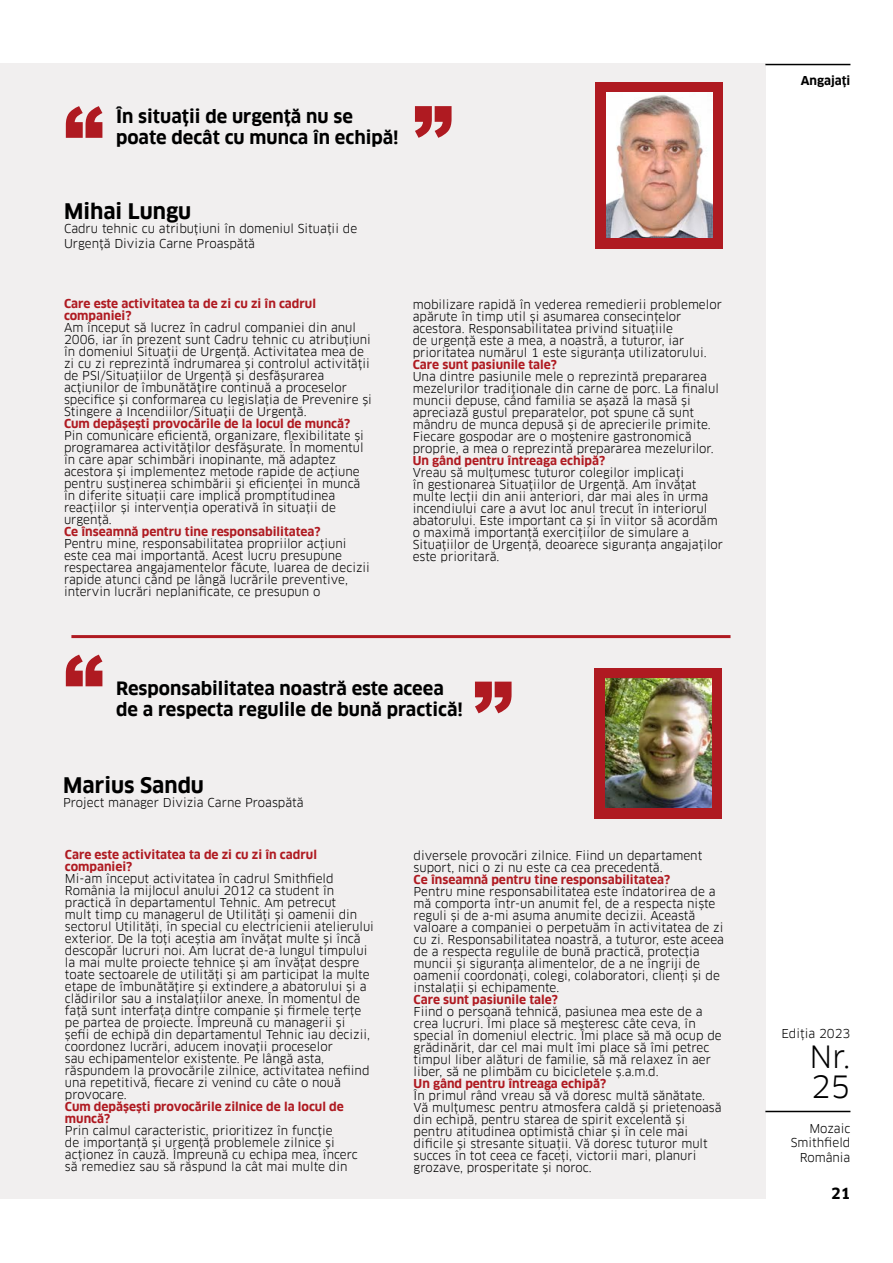
<style>
.page{position:relative;width:893px;height:1263px;background:#fff}
.page>*{position:absolute;margin:0;border:0;box-sizing:border-box;transform-origin:0 0}
.t1{font:30px/30px "Clan Pro";color:#000}
.t2{font:700 21px "Clan Pro";color:#000}
.t3{font:700 18px/21.6px "Clan Pro";color:#000}
.t4{font:700 15px "Clan Pro";color:#000}
.t5{font:12px/12px "Clan Pro";color:#000}
.t6{font:700 12px/12px "Clan Pro";color:#af1a21}
.t7{font:700 12px "Clan Pro";color:#000}
</style>
<div class="page">
<div style="left:0;top:63px;width:765px;height:1136px;background:#f1efef"></div>
<hr style="left:765px;top:64px;width:85px;height:1px;background:#000">
<hr style="left:765px;top:1111px;width:85px;height:1px;background:#000">
<div style="left:595px;top:669px;width:127px;height:150px;background:#af1a21"></div>
<img style="left:605px;top:679px;width:106px;height:129px">
<div style="left:596px;top:82px;width:127px;height:167px;background:#af1a21"></div>
<img style="left:606px;top:93px;width:106px;height:145px">
<svg style="left:66px;top:106px;width:36px;height:32px"></svg>
<svg style="left:66px;top:655px;width:36px;height:31px"></svg>
<svg style="left:415px;top:106px;width:37px;height:32px"></svg>
<svg style="left:475px;top:682px;width:37px;height:31px"></svg>
<hr style="left:71px;top:635px;width:659px;height:3px;background:#af1a21">
<h3 class="t3" style="left:116px;top:106px;width:284px">În situaţii de urgenţă nu se poate decât cu munca în echipă!</h3>
<h2 class="t2" style="left:64px;top:199px;width:129px">Mihai Lungu</h2>
<p class="t5" style="left:64px;top:222px;width:295px;line-height:14.4px">Cadru tehnic cu atribuțiuni în domeniul Situaţii de<br>Urgenţă Divizia Carne Proaspătă</p>
<p class="t6" style="left:64px;top:298px;width:254px">Care este activitatea ta de zi cu zi în cadrul companiei?</p>
<p class="t5" style="left:64px;top:321px;width:309px">Am început să lucrez în cadrul companiei din anul 2006, iar în prezent sunt Cadru tehnic cu atribuțiuni în domeniul Situaţii de Urgenţă. Activitatea mea de zi cu zi reprezintă îndrumarea şi controlul activităţii de PSI/Situațiilor de Urgență şi desfăşurarea acţiunilor de îmbunătățire continuă a proceselor specifice şi conformarea cu legislația de Prevenire şi Stingere a Incendiilor/Situaţii de Urgenţă.</p>
<p class="t6" style="left:64px;top:418px;width:288px">Cum depășești provocările de la locul de muncă?</p>
<p class="t5" style="left:64px;top:429px;width:301px">Pin comunicare eficientă, organizare, flexibilitate și programarea activităților desfășurate. În momentul în care apar schimbări inopinante, mă adaptez acestora și implementez metode rapide de acțiune pentru susținerea schimbării și eficienței în muncă în diferite situații care implică promptitudinea reacțiilor și intervenția operativă în situații de urgență.</p>
<p class="t6" style="left:64px;top:526px;width:258px">Ce înseamnă pentru tine responsabilitatea?</p>
<p class="t5" style="left:64px;top:537px;width:307px">Pentru mine, responsabilitatea propriilor acțiuni este cea mai importantă. Acest lucru presupune respectarea angajamentelor făcute, luarea de decizii rapide atunci când pe lângă lucrările preventive, intervin lucrări neplanificate, ce presupun o</p>
<p class="t5" style="left:413px;top:299px;width:311px">mobilizare rapidă în vederea remedierii problemelor apărute în timp util și asumarea consecințelor acestora. Responsabilitatea privind situațiile<br>de urgență este a mea, a noastră, a tuturor, iar prioritatea numărul 1 este siguranța utilizatorului.</p>
<p class="t6" style="left:413px;top:359px;width:146px">Care sunt pasiunile tale?</p>
<p class="t5" style="left:413px;top:371px;width:308px">Una dintre pasiunile mele o reprezintă prepararea mezelurilor tradiționale din carne de porc. La finalul muncii depuse, când familia se așază la masă și apreciază gustul preparatelor, pot spune că sunt mândru de munca depusă și de aprecierile primite.<br>Fiecare gospodar are o moștenire gastronomică proprie, a mea o reprezintă prepararea mezelurilor.</p>
<p class="t6" style="left:413px;top:455px;width:194px">Un gând pentru întreaga echipă?</p>
<p class="t5" style="left:413px;top:467px;width:312px">Vreau să mulțumesc tuturor colegilor implicați<br>în gestionarea Situaţiilor de Urgenţă. Am învățat multe lecții din anii anteriori, dar mai ales în urma incendiului care a avut loc anul trecut în interiorul abatorului. Este important ca și în viitor să acordăm o maximă importanță exercițiilor de simulare a Situaţiilor de Urgenţă, deoarece siguranța angajaților este prioritară.</p>
<h3 class="t3" style="left:116px;top:678px;width:348px">Responsabilitatea noastră este aceea de a respecta regulile de bună practică!</h3>
<h2 class="t2" style="left:63px;top:772px;width:142px">Marius Sandu</h2>
<p class="t5" style="left:63px;top:796px;width:242px">Project manager Divizia Carne Proaspătă</p>
<p class="t6" style="left:65px;top:849px;width:254px">Care este activitatea ta de zi cu zi în cadrul companiei?</p>
<p class="t5" style="left:65px;top:873px;width:310px">Mi-am început activitatea în cadrul Smithfield România la mijlocul anului 2012 ca student în practică în departamentul Tehnic. Am petrecut<br>mult timp cu managerul de Utilități și oamenii din sectorul Utilități, în special cu electricienii atelierului exterior. De la toți aceștia am învățat multe și încă descopăr lucruri noi. Am lucrat de-a lungul timpului la mai multe proiecte tehnice și am învățat despre toate sectoarele de utilități și am participat la multe etape de îmbunătățire și extindere a abatorului și a clădirilor sau a instalațiilor anexe. În momentul de față sunt interfața dintre companie și firmele terțe pe partea de proiecte. Împreună cu managerii și<br>șefii de echipă din departamentul Tehnic iau decizii, coordonez lucrări, aducem inovații proceselor<br>sau echipamentelor existente. Pe lângă asta, răspundem la provocările zilnice, activitatea nefiind una repetitivă, fiecare zi venind cu câte o nouă provocare.</p>
<p class="t6" style="left:65px;top:1101px;width:280px">Cum depășești provocările zilnice de la locul de muncă?</p>
<p class="t5" style="left:65px;top:1125px;width:294px">Prin calmul caracteristic, prioritizez în funcție<br>de importanță și urgență problemele zilnice și acționez în cauză. Împreună cu echipa mea, încerc să remediez sau să răspund la cât mai multe din</p>
<p class="t5" style="left:414px;top:850px;width:290px">diversele provocări zilnice. Fiind un departament suport, nici o zi nu este ca cea precedentă.</p>
<p class="t6" style="left:414px;top:874px;width:258px">Ce înseamnă pentru tine responsabilitatea?</p>
<p class="t5" style="left:414px;top:886px;width:312px">Pentru mine responsabilitatea este îndatorirea de a mă comporta într-un anumit fel, de a respecta niște reguli și de a-mi asuma anumite decizii. Această valoare a companiei o perpetuăm în activitatea de zi cu zi. Responsabilitatea noastră, a tuturor, este aceea de a respecta regulile de bună practică, protecția muncii și siguranța alimentelor, de a ne îngriji de oamenii coordonați, colegi, colaboratori, clienți și de instalații și echipamente.</p>
<p class="t6" style="left:414px;top:994px;width:146px">Care sunt pasiunile tale?</p>
<p class="t5" style="left:414px;top:1006px;width:310px">Fiind o persoană tehnică, pasiunea mea este de a crea lucruri. Îmi place să meșteresc câte ceva, în special în domeniul electric. Îmi place să mă ocup de grădinărit, dar cel mai mult îmi place să îmi petrec timpul liber alături de familie, să mă relaxez în aer liber, să ne plimbăm cu bicicletele ș.a.m.d.</p>
<p class="t6" style="left:414px;top:1078px;width:194px">Un gând pentru întreaga echipă?</p>
<p class="t5" style="left:414px;top:1090px;width:309px">În primul rând vreau să vă doresc multă sănătate.<br>Vă mulțumesc pentru atmosfera caldă și prietenoasă din echipă, pentru starea de spirit excelentă și pentru atitudinea optimistă chiar și în cele mai dificile și stresante situații. Vă doresc tuturor mult succes în tot ceea ce faceți, victorii mari, planuri grozave, prosperitate și noroc.</p>
<p class="t7" style="left:801px;top:73px;width:51px">Angajați</p>
<p class="t5" style="left:781px;top:1027px;width:71px">Ediția 2023</p>
<h1 class="t1" style="left:809px;top:1042px;width:42px">Nr.<br>25</h1>
<p class="t5" style="left:791px;top:1121px;width:61px;line-height:14.4px;text-align:right">Mozaic<br>Smithfield<br>România</p>
<p class="t4" style="left:831px;top:1184px;width:21px">21</p>
</div>
